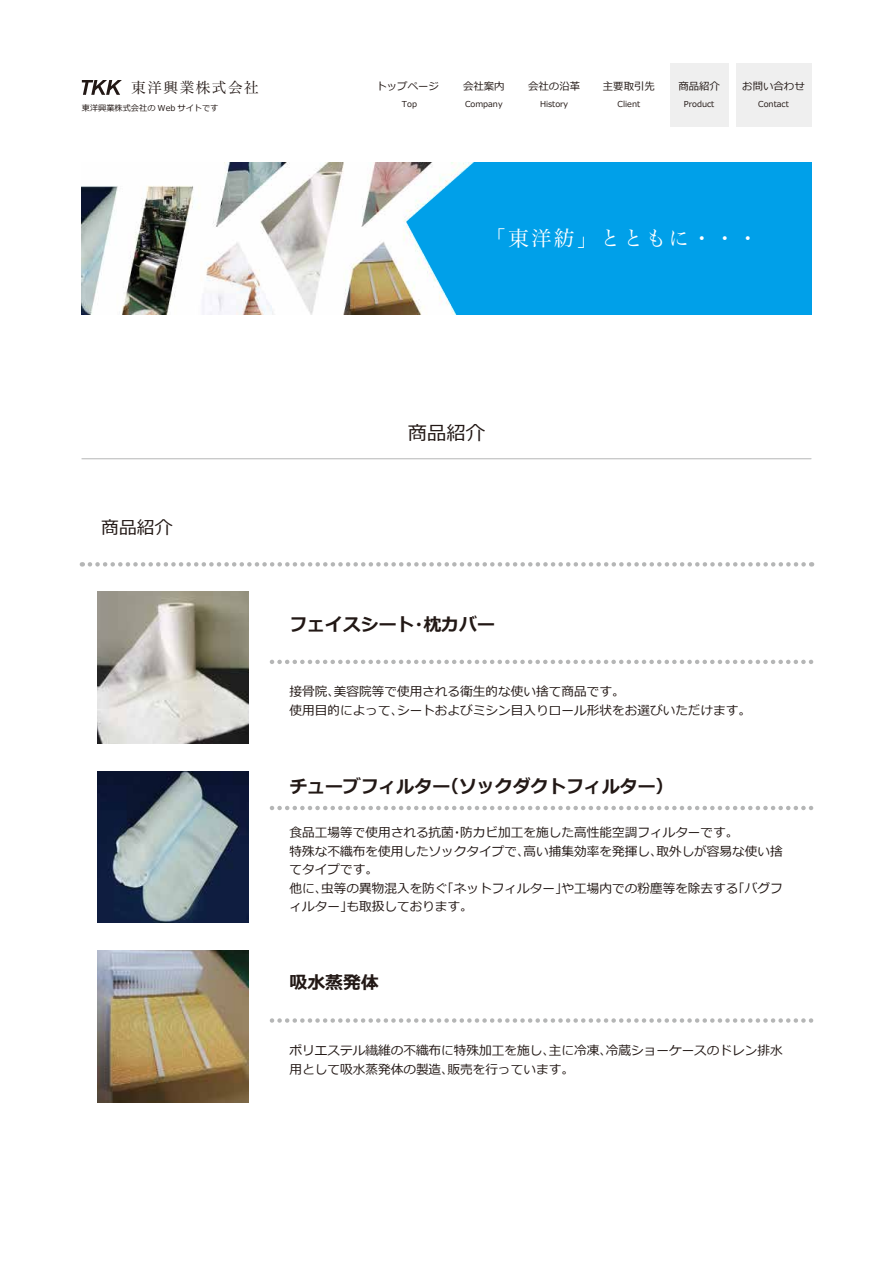
<style>
.page{position:relative;width:893px;height:1263px;background:#fff}
.page>*{position:absolute;margin:0;border:0;box-sizing:border-box;transform-origin:0 0}
.t1{font:20.85px "Hira Min Pro W3";letter-spacing:.1em;color:#fff}
.t2{font:19.35px "Meiryo";color:#221815}
.t3{font:700 17.85px "Meiryo";color:#221815}
.t4{font:17.85px "Meiryo";color:#221815}
.t5{font:14.7px "Hira Min Pro W3";letter-spacing:.1em;color:#221815}
.t6{font:12.6px/18.6px "Meiryo";color:#221815}
.t7{font:10.35px "Meiryo";color:#221815}
.t8{font:8.25px "Meiryo";color:#221815}
</style>
<div class="page">
<svg style="left:82px;top:562px;width:722px;height:5px"></svg>
<img style="left:97px;top:592px;width:152px;height:152px">
<svg style="left:272px;top:660px;width:539px;height:4px"></svg>
<img style="left:97px;top:771px;width:152px;height:152px">
<svg style="left:272px;top:806px;width:539px;height:4px"></svg>
<img style="left:97px;top:950px;width:152px;height:152px">
<svg style="left:272px;top:1018px;width:539px;height:5px"></svg>
<img style="left:82px;top:162px;width:325px;height:153px">
<svg style="left:407px;top:162px;width:404px;height:153px;background:#10a5e9"></svg>
<svg style="left:82px;top:80px;width:40px;height:15px"></svg>
<div style="left:670px;top:63px;width:58px;height:64px;background:#efefef"></div>
<div style="left:736px;top:63px;width:75px;height:64px;background:#efefef"></div>
<hr style="left:82px;top:458px;width:729px;height:1px;background:#b5b6b6">
<p class="t5" style="left:131px;top:75px;width:129px">東洋興業株式会社</p>
<p class="t8" style="left:82px;top:103px;width:138px">東洋興業株式会社の Web サイトです</p>
<p class="t7" style="left:376px;top:79px;width:64px">トップページ</p>
<p class="t8" style="left:402px;top:98px;width:17px">Top</p>
<p class="t7" style="left:463px;top:79px;width:43px">会社案内</p>
<p class="t8" style="left:465px;top:98px;width:39px">Company</p>
<p class="t7" style="left:528px;top:79px;width:54px">会社の沿革</p>
<p class="t8" style="left:540px;top:98px;width:30px">History</p>
<p class="t7" style="left:603px;top:79px;width:54px">主要取引先</p>
<p class="t8" style="left:618px;top:98px;width:24px">Client</p>
<p class="t7" style="left:678px;top:79px;width:43px">商品紹介</p>
<p class="t8" style="left:684px;top:98px;width:32px">Product</p>
<p class="t7" style="left:742px;top:79px;width:64px">お問い合わせ</p>
<p class="t8" style="left:758px;top:98px;width:32px">Contact</p>
<h1 class="t1" style="left:485px;top:221px;width:274px">「東洋紡」とともに・・・</h1>
<h3 class="t4" style="left:101px;top:515px;width:73px">商品紹介</h3>
<h2 class="t2" style="left:408px;top:419px;width:79px">商品紹介</h2>
<h3 class="t3" style="left:289px;top:612px;width:207px">フェイスシート・枕カバー</h3>
<p class="t6" style="left:289px;top:683px;width:463px">接骨院、美容院等で使用される衛生的な使い捨て商品です。<br>使用目的によって、シートおよびミシン目入りロール形状をお選びいただけます。</p>
<h3 class="t3" style="left:289px;top:774px;width:385px">チューブフィルター（ソックダクトフィルター）</h3>
<p class="t6" style="left:289px;top:824px;width:495px">食品工場等で使用される抗菌・防カビ加工を施した高性能空調フィルターです。<br>特殊な不織布を使用したソックタイプで、高い捕集効率を発揮し、取外しが容易な使い捨てタイプです。<br>他に、虫等の異物混入を防ぐ「ネットフィルター」や工場内での粉塵等を除去する「バグフィルター」も取扱しております。</p>
<h3 class="t3" style="left:289px;top:970px;width:91px">吸水蒸発体</h3>
<p class="t6" style="left:289px;top:1042px;width:495px">ポリエステル繊維の不織布に特殊加工を施し、主に冷凍、冷蔵ショーケースのドレン排水用として吸水蒸発体の製造、販売を行っています。</p>
</div>
